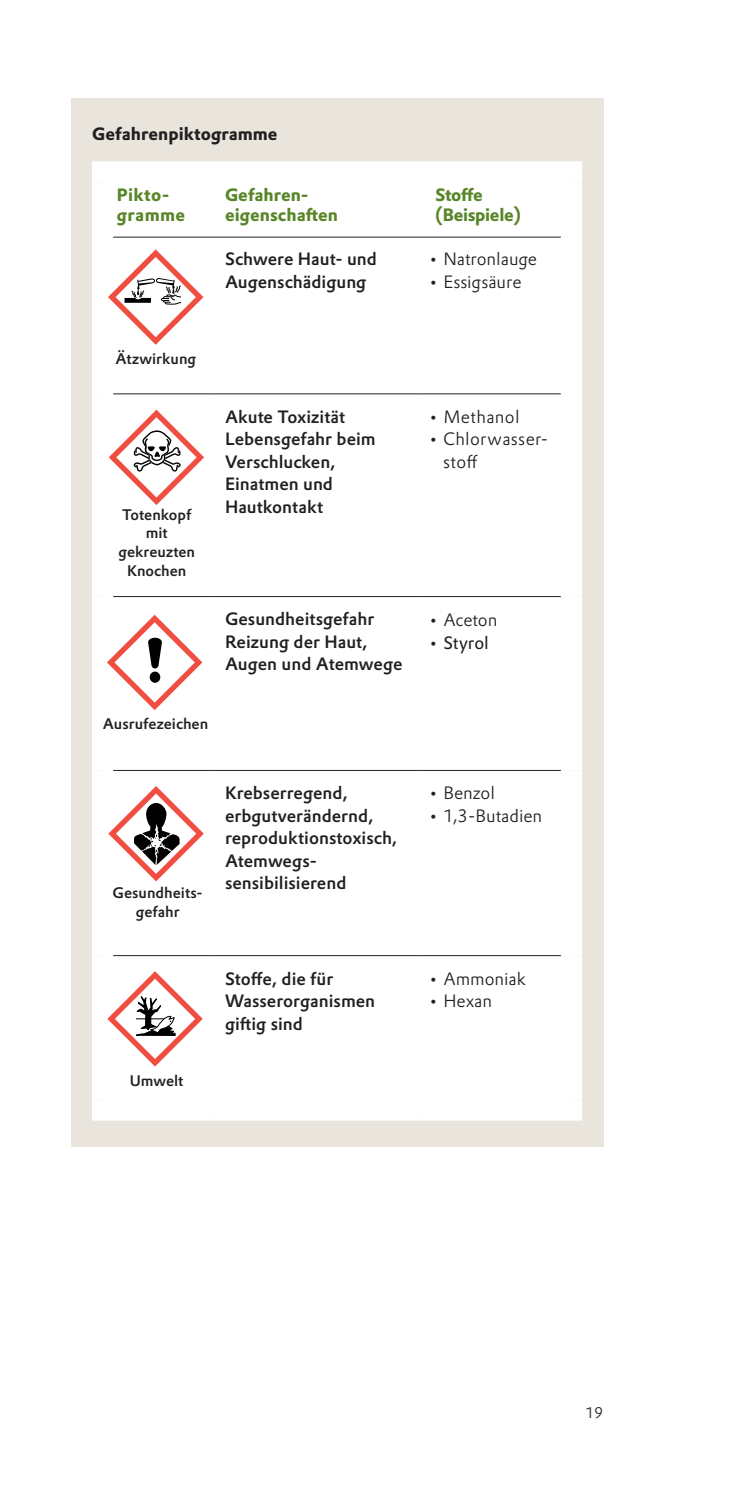
<style>
.page{position:relative;width:745px;height:1489px;background:#fff}
.page>*{position:absolute;margin:0;border:0;box-sizing:border-box;transform-origin:0 0}
.t1{font:500 17.5px/22.5px "Evonik Prokyon";color:#231f20}
.t2{font:300 17.5px "Evonik Prokyon";color:#231f20}
.t3{font:300 17.5px/22.5px "Evonik Prokyon";letter-spacing:.02em;color:#231f20}
.t4{font:700 17.5px/20px "Evonik Prokyon";color:#588527}
.t5{font:700 17.5px "Evonik Prokyon";color:#231f20}
.t6{font:700 17.5px/20px "Evonik Prokyon";letter-spacing:-.02em;color:#588527}
.t7{font:700 17.5px/20px "Evonik Prokyon";letter-spacing:.025em;color:#588527}
.t8{font:17.5px "Evonik Prokyon";color:#231f20}
.t9{font:500 15px/18.8px "Evonik Prokyon";color:#231f20;text-align:center}
.t10{font:300 15px "Evonik Prokyon";color:#231f20}
.s1{font-weight:400}
</style>
<div class="page">
<div style="left:71px;top:99px;width:531px;height:1047px;background:#e9e5dd"></div>
<div style="left:113px;top:183px;width:447px;height:54px;background:#fff"></div>
<div style="left:113px;top:238px;width:447px;height:861px;background:#fff"></div>
<div style="left:92px;top:161px;width:119px;height:22px;background:#fff"></div>
<div style="left:92px;top:183px;width:21px;height:54px;background:#fff"></div>
<div style="left:211px;top:161px;width:210px;height:22px;background:#fff"></div>
<div style="left:421px;top:161px;width:160px;height:22px;background:#fff"></div>
<div style="left:560px;top:183px;width:21px;height:54px;background:#fff"></div>
<div style="left:92px;top:237px;width:21px;height:157px;background:#fff"></div>
<div style="left:560px;top:237px;width:21px;height:157px;background:#fff"></div>
<div style="left:92px;top:394px;width:21px;height:202px;background:#fff"></div>
<div style="left:560px;top:394px;width:21px;height:202px;background:#fff"></div>
<div style="left:92px;top:596px;width:21px;height:174px;background:#fff"></div>
<div style="left:560px;top:596px;width:21px;height:174px;background:#fff"></div>
<div style="left:92px;top:770px;width:21px;height:185px;background:#fff"></div>
<div style="left:560px;top:770px;width:21px;height:185px;background:#fff"></div>
<div style="left:92px;top:955px;width:21px;height:144px;background:#fff"></div>
<div style="left:560px;top:955px;width:21px;height:144px;background:#fff"></div>
<div style="left:92px;top:1099px;width:119px;height:21px;background:#fff"></div>
<div style="left:211px;top:1099px;width:210px;height:21px;background:#fff"></div>
<div style="left:421px;top:1099px;width:160px;height:21px;background:#fff"></div>
<hr style="left:113px;top:237px;width:98px;height:1px;background:#231f20">
<hr style="left:211px;top:237px;width:210px;height:1px;background:#231f20">
<hr style="left:421px;top:237px;width:139px;height:1px;background:#231f20">
<hr style="left:113px;top:393px;width:98px;height:1px;background:#231f20">
<hr style="left:211px;top:393px;width:210px;height:1px;background:#231f20">
<hr style="left:421px;top:393px;width:139px;height:1px;background:#231f20">
<hr style="left:113px;top:596px;width:98px;height:1px;background:#231f20">
<hr style="left:211px;top:596px;width:210px;height:1px;background:#231f20">
<hr style="left:421px;top:596px;width:139px;height:1px;background:#231f20">
<hr style="left:113px;top:770px;width:98px;height:1px;background:#231f20">
<hr style="left:211px;top:770px;width:210px;height:1px;background:#231f20">
<hr style="left:421px;top:770px;width:139px;height:1px;background:#231f20">
<hr style="left:113px;top:955px;width:98px;height:1px;background:#231f20">
<hr style="left:211px;top:955px;width:210px;height:1px;background:#231f20">
<hr style="left:421px;top:955px;width:139px;height:1px;background:#231f20">
<svg style="left:108px;top:249px;width:95px;height:96px;background:#f2dad8"></svg>
<svg style="left:107px;top:971px;width:96px;height:95px;background:#ecd5d3"></svg>
<svg style="left:107px;top:614px;width:95px;height:96px;background:#f1d9d7"></svg>
<svg style="left:108px;top:786px;width:96px;height:95px;background:#dac3c1"></svg>
<svg style="left:109px;top:409px;width:95px;height:96px;background:#efd6d4"></svg>
<p class="t5" style="left:92px;top:120px;width:187px">Gefahrenpiktogramme</p>
<p class="t7" style="left:117px;top:183px;width:70px">Pikto&shy;gramme</p>
<p class="t4" style="left:225px;top:183px;width:114px">Gefahren&shy;eigenschaften</p>
<p class="t6" style="left:435px;top:183px;width:87px">Stoffe (Beispiele)</p>
<p class="t1" style="left:225px;top:246px;width:153px">Schwere Haut- und<br>Augenschädigung</p>
<p class="t2" style="left:428px;top:245px;width:110px"><span class="s1">•</span> Natronlauge</p>
<p class="t2" style="left:428px;top:268px;width:94px"><span class="s1">•</span> Essigsäure</p>
<p class="t9" style="left:115px;top:348px;width:82px">Ätzwirkung</p>
<p class="t9" style="left:118px;top:503px;width:78px">Totenkopf mit gekreuzten<br>Knochen</p>
<p class="t9" style="left:103px;top:713px;width:107px">Ausrufezeichen</p>
<p class="t1" style="left:225px;top:404px;width:152px">Akute Toxizität<br>Lebensgefahr beim<br>Verschlucken,<br>Einatmen und<br>Hautkontakt</p>
<p class="t3" style="left:428px;top:404px;width:93px"><span class="s1">•</span> Methanol</p>
<p class="t3" style="left:442px;top:426px;width:106px;text-indent:-15px"><span class="s1">•</span> Chlorwasser&shy;stoff</p>
<p class="t1" style="left:225px;top:606px;width:179px">Gesundheitsgefahr<br>Reizung der Haut,<br>Augen und Atemwege</p>
<p class="t2" style="left:428px;top:606px;width:70px"><span class="s1">•</span> Aceton</p>
<p class="t8" style="left:428px;top:629px;width:62px">• Styrol</p>
<p class="t9" style="left:112px;top:882px;width:92px">Gesundheits&shy;gefahr</p>
<p class="t9" style="left:130px;top:1069px;width:55px">Umwelt</p>
<p class="t1" style="left:225px;top:780px;width:174px">Krebserregend, erbgutverändernd, reproduktionstoxisch,<br>Atemwegs&shy;sensibilisierend</p>
<p class="t2" style="left:428px;top:779px;width:68px"><span class="s1">•</span> Benzol</p>
<p class="t2" style="left:428px;top:802px;width:115px"><span class="s1">•</span> 1,3-Butadien</p>
<p class="t1" style="left:225px;top:965px;width:152px">Stoffe, die für<br>Wasserorganismen giftig sind</p>
<p class="t2" style="left:428px;top:964px;width:99px"><span class="s1">•</span> Ammoniak</p>
<p class="t2" style="left:428px;top:987px;width:65px"><span class="s1">•</span> Hexan</p>
<p class="t10" style="left:585px;top:1400px;width:19px">19</p>
</div>
